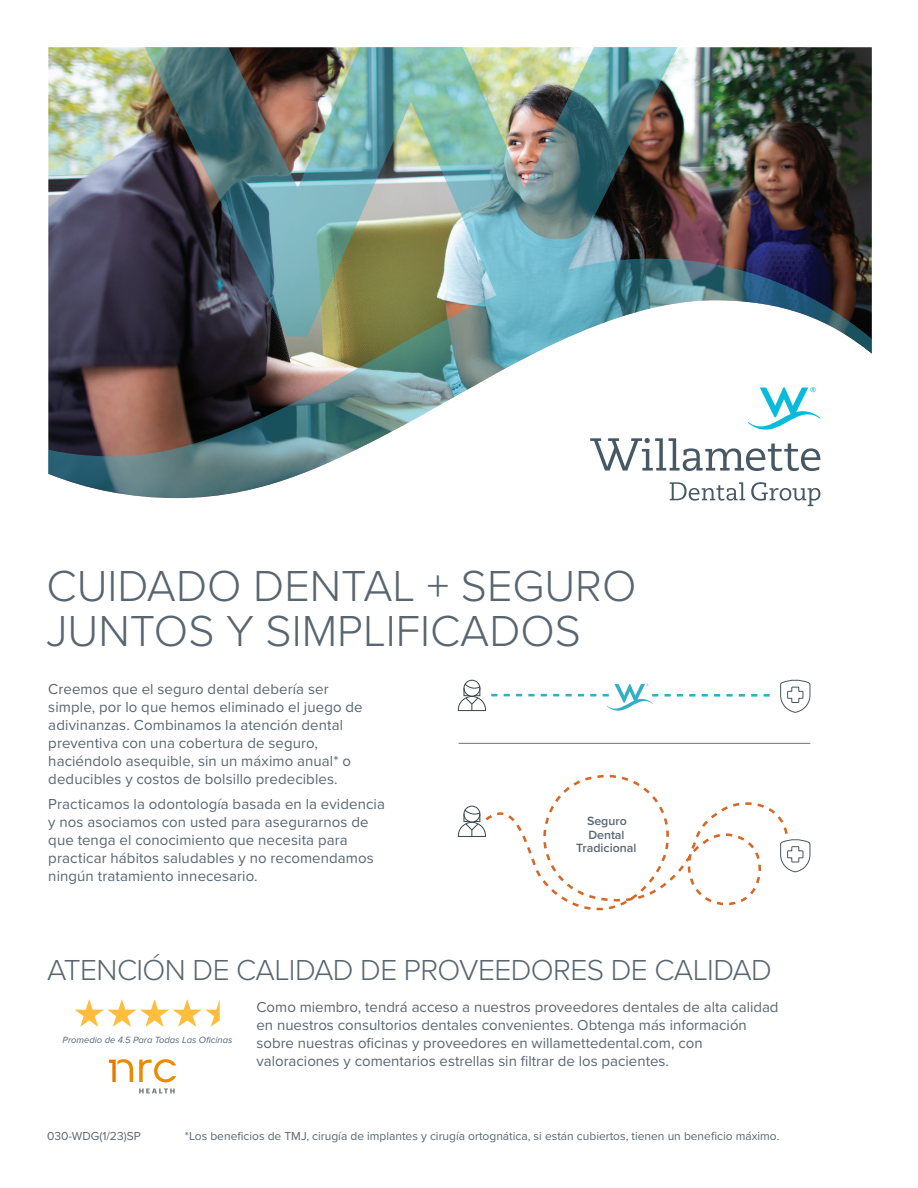
<style>
.page{position:relative;width:918px;height:1188px;background:#fff}
.page>*{position:absolute;margin:0;border:0;box-sizing:border-box;transform-origin:0 0}
.t1{font:300 45px "Proxima Nova";color:#596670}
.t2{font:300 30px "Proxima Nova";letter-spacing:-.02em;color:#596670}
.t3{font:15px/18px "Proxima Nova";letter-spacing:.005em;color:#596670}
.t4{font:600 12.45px/13.4px "Proxima Nova";color:#5b6771;text-align:center}
.t5{font:12px "Proxima Nova";color:#596670}
.t6{font:italic 9.45px "Proxima Nova";color:#596670}
</style>
<div class="page">
<svg style="left:486px;top:774px;width:302px;height:137px"></svg>
<svg style="left:780px;top:838px;width:31px;height:35px"></svg>
<div style="left:464px;top:806px;width:16px;height:16px;border:1px solid #37444b;border-radius:50%"></div>
<svg style="left:458px;top:809px;width:28px;height:28px"></svg>
<div style="left:464px;top:680px;width:16px;height:17px;border:1px solid #37444b;border-radius:50%"></div>
<svg style="left:780px;top:679px;width:31px;height:34px"></svg>
<svg style="left:578px;top:694px;width:6px;height:2px"></svg>
<svg style="left:566px;top:694px;width:6px;height:2px"></svg>
<svg style="left:553px;top:694px;width:6px;height:2px"></svg>
<svg style="left:590px;top:694px;width:6px;height:2px"></svg>
<svg style="left:504px;top:694px;width:6px;height:2px"></svg>
<svg style="left:541px;top:694px;width:6px;height:2px"></svg>
<svg style="left:458px;top:683px;width:39px;height:28px"></svg>
<svg style="left:528px;top:694px;width:7px;height:2px"></svg>
<svg style="left:516px;top:694px;width:6px;height:2px"></svg>
<svg style="left:665px;top:694px;width:6px;height:3px"></svg>
<svg style="left:726px;top:694px;width:7px;height:3px"></svg>
<svg style="left:751px;top:694px;width:6px;height:3px"></svg>
<svg style="left:739px;top:694px;width:6px;height:3px"></svg>
<svg style="left:764px;top:694px;width:6px;height:3px"></svg>
<svg style="left:714px;top:694px;width:6px;height:3px"></svg>
<svg style="left:677px;top:694px;width:6px;height:3px"></svg>
<svg style="left:689px;top:694px;width:6px;height:3px"></svg>
<svg style="left:702px;top:694px;width:6px;height:3px"></svg>
<hr style="left:459px;top:743px;width:351px;height:1px;background:#707171">
<svg style="left:603px;top:684px;width:55px;height:27px"></svg>
<img style="left:48px;top:47px;width:824px;height:451px">
<svg style="left:751px;top:482px;width:69px;height:24px"></svg>
<svg style="left:590px;top:438px;width:230px;height:33px"></svg>
<svg style="left:670px;top:482px;width:75px;height:19px"></svg>
<svg style="left:748px;top:387px;width:73px;height:43px"></svg>
<svg style="left:75px;top:999px;width:145px;height:28px"></svg>
<svg style="left:139px;top:1088px;width:36px;height:5px"></svg>
<svg style="left:139px;top:1059px;width:37px;height:23px"></svg>
<svg style="left:109px;top:1059px;width:24px;height:23px"></svg>
<p class="t1" style="left:46px;top:552px;width:591px">CUIDADO DENTAL + SEGURO</p>
<p class="t1" style="left:46px;top:597px;width:536px">JUNTOS Y SIMPLIFICADOS</p>
<p class="t3" style="left:48px;top:679px;width:316px">Creemos que el seguro dental debería ser simple, por lo que hemos eliminado el juego de adivinanzas. Combinamos la atención dental preventiva con una cobertura de seguro, haciéndolo asequible, sin un máximo anual* o deducibles y costos de bolsillo predecibles.</p>
<p class="t3" style="left:48px;top:794px;width:338px">Practicamos la odontología basada en la evidencia y nos asociamos con usted para asegurarnos de que tenga el conocimiento que necesita para practicar hábitos saludables y no recomendamos ningún tratamiento innecesario.</p>
<p class="t4" style="left:576px;top:814px;width:62px">Seguro<br>Dental<br>Tradicional</p>
<p class="t2" style="left:47px;top:948px;width:726px">ATENCIÓN DE CALIDAD DE PROVEEDORES DE CALIDAD</p>
<p class="t3" style="left:256px;top:997px;width:524px">Como miembro, tendrá acceso a nuestros proveedores dentales de alta calidad en nuestros consultorios dentales convenientes. Obtenga más información sobre nuestras oficinas y proveedores en willamettedental.com, con valoraciones y comentarios estrellas sin filtrar de los pacientes.</p>
<p class="t6" style="left:63px;top:1033px;width:171px">Promedio de 4.5 Para Todas Las Oficinas</p>
<p class="t5" style="left:47px;top:1127px;width:95px">030-WDG(1/23)SP</p>
<p class="t5" style="left:185px;top:1127px;width:596px">*Los beneficios de TMJ, cirugía de implantes y cirugía ortognática, si están cubiertos, tienen un beneficio máximo.</p>
</div>
